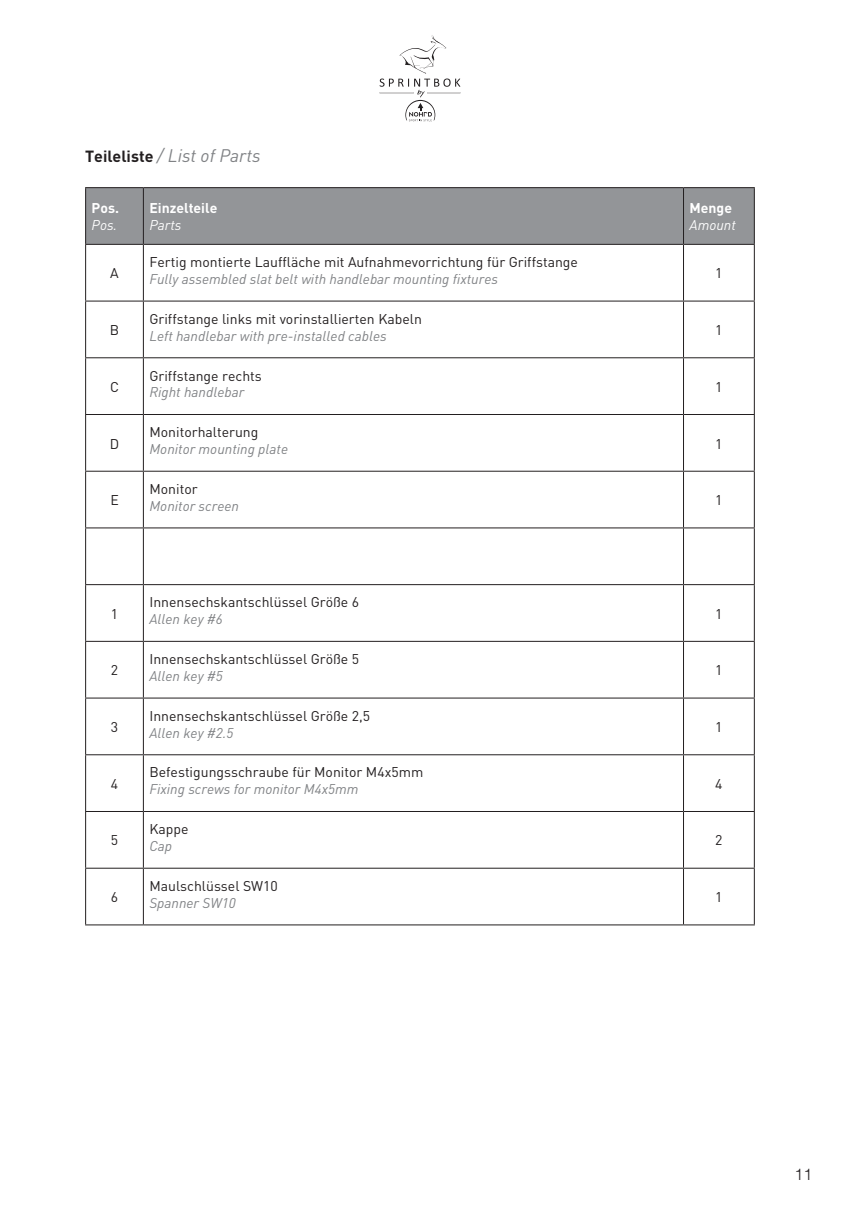
<style>
.page{position:relative;width:857px;height:1225px;background:#fff}
.page>*{position:absolute;margin:0;border:0;box-sizing:border-box;transform-origin:0 0}
.t1{font:italic 18px "DIN";color:#808285}
.t2{font:300 16px "Helvetica";color:#231f20}
.t3{font:14px "DIN";color:#231f20}
.t4{font:italic 14px "DIN";color:#808285}
.t5{font:700 14px "DIN";color:#fff}
.t6{font:italic 14px "DIN";color:#fff}
.s1{font-weight:700;font-style:normal;font-size:16px;color:#231f20}
</style>
<div class="page">
<div style="left:86px;top:188px;width:667px;height:56px;background:#939598"></div>
<svg style="left:86px;top:245px;width:667px;height:679px"></svg>
<hr style="left:85px;top:187px;width:58px;height:1px;background:#231f20">
<hr style="left:85px;top:188px;width:1px;height:56px;background:#231f20">
<hr style="left:143px;top:187px;width:540px;height:1px;background:#231f20">
<hr style="left:143px;top:188px;width:1px;height:56px;background:#231f20">
<hr style="left:683px;top:187px;width:71px;height:1px;background:#231f20">
<hr style="left:682px;top:188px;width:1px;height:56px;background:#231f20">
<hr style="left:753px;top:188px;width:1px;height:56px;background:#231f20">
<hr style="left:85px;top:244px;width:58px;height:1px;background:#231f20">
<hr style="left:85px;top:245px;width:1px;height:55px;background:#231f20">
<hr style="left:143px;top:244px;width:540px;height:1px;background:#231f20">
<hr style="left:143px;top:245px;width:1px;height:55px;background:#231f20">
<hr style="left:683px;top:244px;width:71px;height:1px;background:#231f20">
<hr style="left:682px;top:245px;width:1px;height:55px;background:#231f20">
<hr style="left:753px;top:245px;width:1px;height:55px;background:#231f20">
<hr style="left:85px;top:300px;width:58px;height:1px;background:#231f20">
<hr style="left:85px;top:301px;width:1px;height:56px;background:#231f20">
<hr style="left:143px;top:300px;width:540px;height:1px;background:#231f20">
<hr style="left:143px;top:301px;width:1px;height:56px;background:#231f20">
<hr style="left:683px;top:300px;width:71px;height:1px;background:#231f20">
<hr style="left:682px;top:301px;width:1px;height:56px;background:#231f20">
<hr style="left:753px;top:301px;width:1px;height:56px;background:#231f20">
<hr style="left:85px;top:357px;width:58px;height:1px;background:#231f20">
<hr style="left:85px;top:358px;width:1px;height:56px;background:#231f20">
<hr style="left:143px;top:357px;width:540px;height:1px;background:#231f20">
<hr style="left:143px;top:358px;width:1px;height:56px;background:#231f20">
<hr style="left:683px;top:357px;width:71px;height:1px;background:#231f20">
<hr style="left:682px;top:358px;width:1px;height:56px;background:#231f20">
<hr style="left:753px;top:358px;width:1px;height:56px;background:#231f20">
<hr style="left:85px;top:414px;width:58px;height:1px;background:#231f20">
<hr style="left:85px;top:415px;width:1px;height:56px;background:#231f20">
<hr style="left:143px;top:414px;width:540px;height:1px;background:#231f20">
<hr style="left:143px;top:415px;width:1px;height:56px;background:#231f20">
<hr style="left:683px;top:414px;width:71px;height:1px;background:#231f20">
<hr style="left:682px;top:415px;width:1px;height:56px;background:#231f20">
<hr style="left:753px;top:415px;width:1px;height:56px;background:#231f20">
<hr style="left:85px;top:471px;width:58px;height:1px;background:#231f20">
<hr style="left:85px;top:472px;width:1px;height:55px;background:#231f20">
<hr style="left:143px;top:471px;width:540px;height:1px;background:#231f20">
<hr style="left:143px;top:472px;width:1px;height:55px;background:#231f20">
<hr style="left:683px;top:471px;width:71px;height:1px;background:#231f20">
<hr style="left:682px;top:472px;width:1px;height:55px;background:#231f20">
<hr style="left:753px;top:472px;width:1px;height:55px;background:#231f20">
<hr style="left:85px;top:527px;width:58px;height:1px;background:#231f20">
<hr style="left:85px;top:528px;width:1px;height:56px;background:#231f20">
<hr style="left:143px;top:527px;width:540px;height:1px;background:#231f20">
<hr style="left:143px;top:528px;width:1px;height:56px;background:#231f20">
<hr style="left:683px;top:527px;width:71px;height:1px;background:#231f20">
<hr style="left:682px;top:528px;width:1px;height:56px;background:#231f20">
<hr style="left:753px;top:528px;width:1px;height:56px;background:#231f20">
<hr style="left:85px;top:584px;width:58px;height:1px;background:#231f20">
<hr style="left:85px;top:585px;width:1px;height:56px;background:#231f20">
<hr style="left:143px;top:584px;width:540px;height:1px;background:#231f20">
<hr style="left:143px;top:585px;width:1px;height:56px;background:#231f20">
<hr style="left:683px;top:584px;width:71px;height:1px;background:#231f20">
<hr style="left:682px;top:585px;width:1px;height:56px;background:#231f20">
<hr style="left:753px;top:585px;width:1px;height:56px;background:#231f20">
<hr style="left:85px;top:641px;width:58px;height:1px;background:#231f20">
<hr style="left:85px;top:642px;width:1px;height:55px;background:#231f20">
<hr style="left:143px;top:641px;width:540px;height:1px;background:#231f20">
<hr style="left:143px;top:642px;width:1px;height:55px;background:#231f20">
<hr style="left:683px;top:641px;width:71px;height:1px;background:#231f20">
<hr style="left:682px;top:642px;width:1px;height:55px;background:#231f20">
<hr style="left:753px;top:642px;width:1px;height:55px;background:#231f20">
<hr style="left:85px;top:697px;width:58px;height:1px;background:#231f20">
<hr style="left:85px;top:698px;width:1px;height:56px;background:#231f20">
<hr style="left:143px;top:697px;width:540px;height:1px;background:#231f20">
<hr style="left:143px;top:698px;width:1px;height:56px;background:#231f20">
<hr style="left:683px;top:697px;width:71px;height:1px;background:#231f20">
<hr style="left:682px;top:698px;width:1px;height:56px;background:#231f20">
<hr style="left:753px;top:698px;width:1px;height:56px;background:#231f20">
<hr style="left:85px;top:754px;width:58px;height:1px;background:#231f20">
<hr style="left:85px;top:755px;width:1px;height:56px;background:#231f20">
<hr style="left:143px;top:754px;width:540px;height:1px;background:#231f20">
<hr style="left:143px;top:755px;width:1px;height:56px;background:#231f20">
<hr style="left:683px;top:754px;width:71px;height:1px;background:#231f20">
<hr style="left:682px;top:755px;width:1px;height:56px;background:#231f20">
<hr style="left:753px;top:755px;width:1px;height:56px;background:#231f20">
<hr style="left:85px;top:811px;width:58px;height:1px;background:#231f20">
<hr style="left:85px;top:812px;width:1px;height:55px;background:#231f20">
<hr style="left:143px;top:811px;width:540px;height:1px;background:#231f20">
<hr style="left:143px;top:812px;width:1px;height:55px;background:#231f20">
<hr style="left:683px;top:811px;width:71px;height:1px;background:#231f20">
<hr style="left:682px;top:812px;width:1px;height:55px;background:#231f20">
<hr style="left:753px;top:812px;width:1px;height:55px;background:#231f20">
<hr style="left:85px;top:867px;width:58px;height:1px;background:#231f20">
<hr style="left:85px;top:868px;width:1px;height:56px;background:#231f20">
<hr style="left:143px;top:867px;width:540px;height:1px;background:#231f20">
<hr style="left:143px;top:868px;width:1px;height:56px;background:#231f20">
<hr style="left:683px;top:867px;width:71px;height:1px;background:#231f20">
<hr style="left:682px;top:868px;width:1px;height:56px;background:#231f20">
<hr style="left:753px;top:868px;width:1px;height:56px;background:#231f20">
<hr style="left:85px;top:924px;width:58px;height:1px;background:#231f20">
<hr style="left:143px;top:924px;width:540px;height:1px;background:#231f20">
<hr style="left:683px;top:924px;width:71px;height:1px;background:#231f20">
<svg style="left:379px;top:35px;width:81px;height:86px"></svg>
<p class="t1" style="left:85px;top:144px;width:177px"><span class="s1">Teileliste</span> / List of Parts</p>
<p class="t5" style="left:92px;top:199px;width:29px">Pos.</p>
<p class="t6" style="left:92px;top:216px;width:27px">Pos.</p>
<p class="t3" style="left:110px;top:265px;width:10px">A</p>
<p class="t3" style="left:110px;top:321px;width:11px">B</p>
<p class="t3" style="left:110px;top:378px;width:10px">C</p>
<p class="t3" style="left:110px;top:435px;width:11px">D</p>
<p class="t3" style="left:110px;top:491px;width:10px">E</p>
<p class="t5" style="left:149px;top:199px;width:69px">Einzelteile</p>
<p class="t6" style="left:149px;top:216px;width:34px">Parts</p>
<p class="t3" style="left:149px;top:253px;width:430px">Fertig montierte Lauffläche mit Aufnahmevorrichtung für Griffstange</p>
<p class="t4" style="left:149px;top:270px;width:350px">Fully assembled slat belt with handlebar mounting fixtures</p>
<p class="t3" style="left:149px;top:310px;width:274px">Griffstange links mit vorinstallierten Kabeln</p>
<p class="t4" style="left:149px;top:327px;width:239px">Left handlebar with pre-installed cables</p>
<p class="t3" style="left:149px;top:367px;width:114px">Griffstange rechts</p>
<p class="t4" style="left:149px;top:383px;width:96px">Right handlebar</p>
<p class="t3" style="left:149px;top:423px;width:110px">Monitorhalterung</p>
<p class="t4" style="left:149px;top:440px;width:140px">Monitor mounting plate</p>
<p class="t3" style="left:149px;top:480px;width:50px">Monitor</p>
<p class="t4" style="left:149px;top:497px;width:91px">Monitor screen</p>
<p class="t3" style="left:111px;top:605px;width:9px">1</p>
<p class="t3" style="left:111px;top:661px;width:9px">2</p>
<p class="t3" style="left:111px;top:718px;width:9px">3</p>
<p class="t3" style="left:111px;top:775px;width:9px">4</p>
<p class="t3" style="left:111px;top:831px;width:9px">5</p>
<p class="t3" style="left:111px;top:888px;width:9px">6</p>
<p class="t3" style="left:149px;top:593px;width:211px">Innensechskantschlüssel Größe 6</p>
<p class="t4" style="left:149px;top:610px;width:75px">Allen key #6</p>
<p class="t3" style="left:149px;top:650px;width:211px">Innensechskantschlüssel Größe 5</p>
<p class="t4" style="left:149px;top:667px;width:75px">Allen key #5</p>
<p class="t3" style="left:149px;top:707px;width:222px">Innensechskantschlüssel Größe 2,5</p>
<p class="t4" style="left:149px;top:724px;width:85px">Allen key #2.5</p>
<p class="t3" style="left:149px;top:763px;width:275px">Befestigungsschraube für Monitor M4x5mm</p>
<p class="t4" style="left:149px;top:780px;width:210px">Fixing screws for monitor M4x5mm</p>
<p class="t3" style="left:149px;top:820px;width:41px">Kappe</p>
<p class="t4" style="left:149px;top:837px;width:24px">Cap</p>
<p class="t3" style="left:149px;top:877px;width:130px">Maulschlüssel SW10</p>
<p class="t4" style="left:149px;top:894px;width:88px">Spanner SW10</p>
<p class="t5" style="left:689px;top:199px;width:44px">Menge</p>
<p class="t6" style="left:689px;top:216px;width:48px">Amount</p>
<p class="t3" style="left:715px;top:265px;width:9px">1</p>
<p class="t3" style="left:715px;top:321px;width:9px">1</p>
<p class="t3" style="left:715px;top:378px;width:9px">1</p>
<p class="t3" style="left:715px;top:435px;width:9px">1</p>
<p class="t3" style="left:715px;top:491px;width:9px">1</p>
<p class="t3" style="left:715px;top:605px;width:9px">1</p>
<p class="t3" style="left:715px;top:661px;width:9px">1</p>
<p class="t3" style="left:715px;top:718px;width:9px">1</p>
<p class="t3" style="left:715px;top:775px;width:9px">4</p>
<p class="t3" style="left:715px;top:831px;width:9px">2</p>
<p class="t3" style="left:715px;top:888px;width:9px">1</p>
<p class="t2" style="left:794px;top:1160px;width:19px">11</p>
</div>
